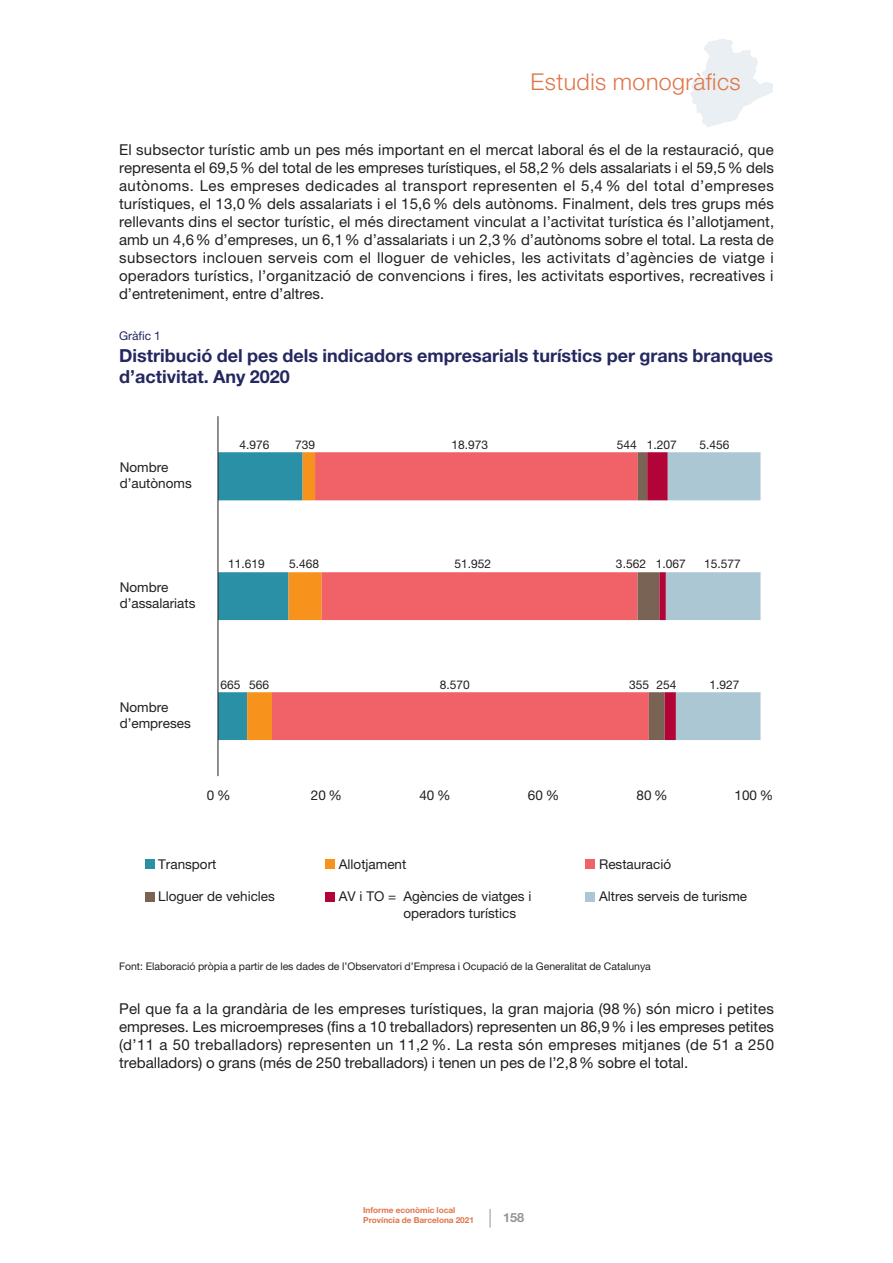
<style>
.page{position:relative;width:893px;height:1263px;background:#fff}
.page>*{position:absolute;margin:0;border:0;box-sizing:border-box;transform-origin:0 0}
.t1{font:300 23.1px "Helvetica Neue LT Std";letter-spacing:.02em;color:#df754a}
.t2{font:700 18px/21.6px "Helvetica Neue LT Std";color:#242860}
.t3{font:15px/18px "Helvetica Neue LT Std";color:#231f20;text-align:justify}
.t4{font:13.5px/16.2px "Helvetica Neue LT Std";color:#231f20}
.t5{font:700 12.75px "Helvetica Neue LT Std";color:#939598}
.t6{font:12px "Helvetica Neue LT Std";color:#231f20}
.t7{font:12px "Helvetica Neue LT Std";color:#242860}
.t8{font:10.5px "Helvetica Neue LT Std";color:#231f20}
.t9{font:700 8.25px/9.9px "Helvetica Neue LT Std";color:#df754a}
</style>
<div class="page">
<svg style="left:490px;top:1209px;width:1px;height:18px"></svg>
<svg style="left:690px;top:39px;width:83px;height:88px"></svg>
<svg style="left:219px;top:452px;width:53px;height:288px"></svg>
<svg style="left:272px;top:452px;width:366px;height:288px"></svg>
<svg style="left:638px;top:452px;width:122px;height:288px"></svg>
<div style="left:145px;top:859px;width:9px;height:10px;background:#2a90a5"></div>
<div style="left:586px;top:859px;width:9px;height:10px;background:#f06268"></div>
<div style="left:145px;top:892px;width:9px;height:9px;background:#796354"></div>
<div style="left:325px;top:859px;width:10px;height:10px;background:#f7931d"></div>
<div style="left:325px;top:892px;width:10px;height:9px;background:#b30437"></div>
<div style="left:586px;top:892px;width:9px;height:9px;background:#abc7d3"></div>
<hr style="left:218px;top:416px;width:1px;height:360px;background:#231f20">
<h1 class="t1" style="left:531px;top:68px;width:212px">Estudis monogràfics</h1>
<p class="t3" style="left:119px;top:141px;width:657px">El subsector turístic amb un pes més important en el mercat laboral és el de la restauració, que representa el 69,5% del total de les empreses turístiques, el 58,2% dels assalariats i el 59,5% dels autònoms. Les empreses dedicades al transport representen el 5,4 % del total d’empreses turístiques, el 13,0% dels assalariats i el 15,6% dels autònoms. Finalment, dels tres grups més rellevants dins el sector turístic, el més directament vinculat a l’activitat turística és l’allotjament, amb un 4,6% d’empreses, un 6,1% d’assalariats i un 2,3% d’autònoms sobre el total. La resta de subsectors inclouen serveis com el lloguer de vehicles, les activitats d’agències de viatge i operadors turístics, l’organització de convencions i fires, les activitats esportives, recreatives i d’entreteniment, entre d’altres.</p>
<p class="t7" style="left:119px;top:328px;width:43px">Gràfic 1</p>
<p class="t2" style="left:119px;top:344px;width:656px">Distribució del pes dels indicadors empresarials turístics per grans branques d’activitat. Any 2020</p>
<p class="t4" style="left:120px;top:458px;width:74px">Nombre d’autònoms</p>
<p class="t4" style="left:120px;top:578px;width:77px">Nombre d’assalariats</p>
<p class="t6" style="left:240px;top:438px;width:32px">4.976</p>
<p class="t6" style="left:295px;top:438px;width:22px">739</p>
<p class="t6" style="left:228px;top:557px;width:38px">11.619</p>
<p class="t6" style="left:289px;top:557px;width:32px">5.468</p>
<p class="t6" style="left:451px;top:438px;width:38px">18.973</p>
<p class="t6" style="left:455px;top:557px;width:38px">51.952</p>
<p class="t6" style="left:617px;top:438px;width:22px">544</p>
<p class="t6" style="left:647px;top:438px;width:32px">1.207</p>
<p class="t6" style="left:699px;top:438px;width:32px">5.456</p>
<p class="t6" style="left:616px;top:557px;width:32px">3.562</p>
<p class="t6" style="left:656px;top:557px;width:32px">1.067</p>
<p class="t6" style="left:704px;top:557px;width:38px">15.577</p>
<p class="t4" style="left:120px;top:698px;width:73px">Nombre d’empreses</p>
<p class="t6" style="left:220px;top:678px;width:22px">665</p>
<p class="t6" style="left:249px;top:678px;width:22px">566</p>
<p class="t6" style="left:440px;top:678px;width:32px">8.570</p>
<p class="t6" style="left:629px;top:678px;width:22px">355</p>
<p class="t6" style="left:657px;top:678px;width:22px">254</p>
<p class="t6" style="left:710px;top:678px;width:32px">1.927</p>
<p class="t4" style="left:207px;top:787px;width:25px">0 %</p>
<p class="t4" style="left:311px;top:787px;width:33px">20 %</p>
<p class="t4" style="left:419px;top:787px;width:33px">40 %</p>
<p class="t4" style="left:528px;top:787px;width:33px">60 %</p>
<p class="t4" style="left:636px;top:787px;width:33px">80 %</p>
<p class="t4" style="left:734px;top:787px;width:40px">100 %</p>
<p class="t4" style="left:158px;top:856px;width:60px">Transport</p>
<p class="t4" style="left:599px;top:856px;width:73px">Restauració</p>
<p class="t4" style="left:158px;top:888px;width:118px">Lloguer de vehicles</p>
<p class="t4" style="left:339px;top:856px;width:69px">Allotjament</p>
<p class="t4" style="left:403px;top:888px;width:130px;text-indent:-65px">AV i TO = Agències de viatges i operadors turístics</p>
<p class="t4" style="left:599px;top:888px;width:150px">Altres serveis de turisme</p>
<p class="t8" style="left:119px;top:960px;width:533px">Font: Elaboració pròpia a partir de les dades de l’Observatori d’Empresa i Ocupació de la Generalitat de Catalunya</p>
<p class="t3" style="left:119px;top:999px;width:656px">Pel que fa a la grandària de les empreses turístiques, la gran majoria (98%) són micro i petites empreses. Les microempreses (fins a 10 treballadors) representen un 86,9% i les empreses petites (d’11 a 50 treballadors) representen un 11,2%. La resta són empreses mitjanes (de 51 a 250 treballadors) o grans (més de 250 treballadors) i tenen un pes de l’2,8% sobre el total.</p>
<p class="t9" style="left:363px;top:1205px;width:112px">Informe econòmic local<br>Província de Barcelona 2021</p>
<p class="t5" style="left:503px;top:1209px;width:23px">158</p>
</div>
